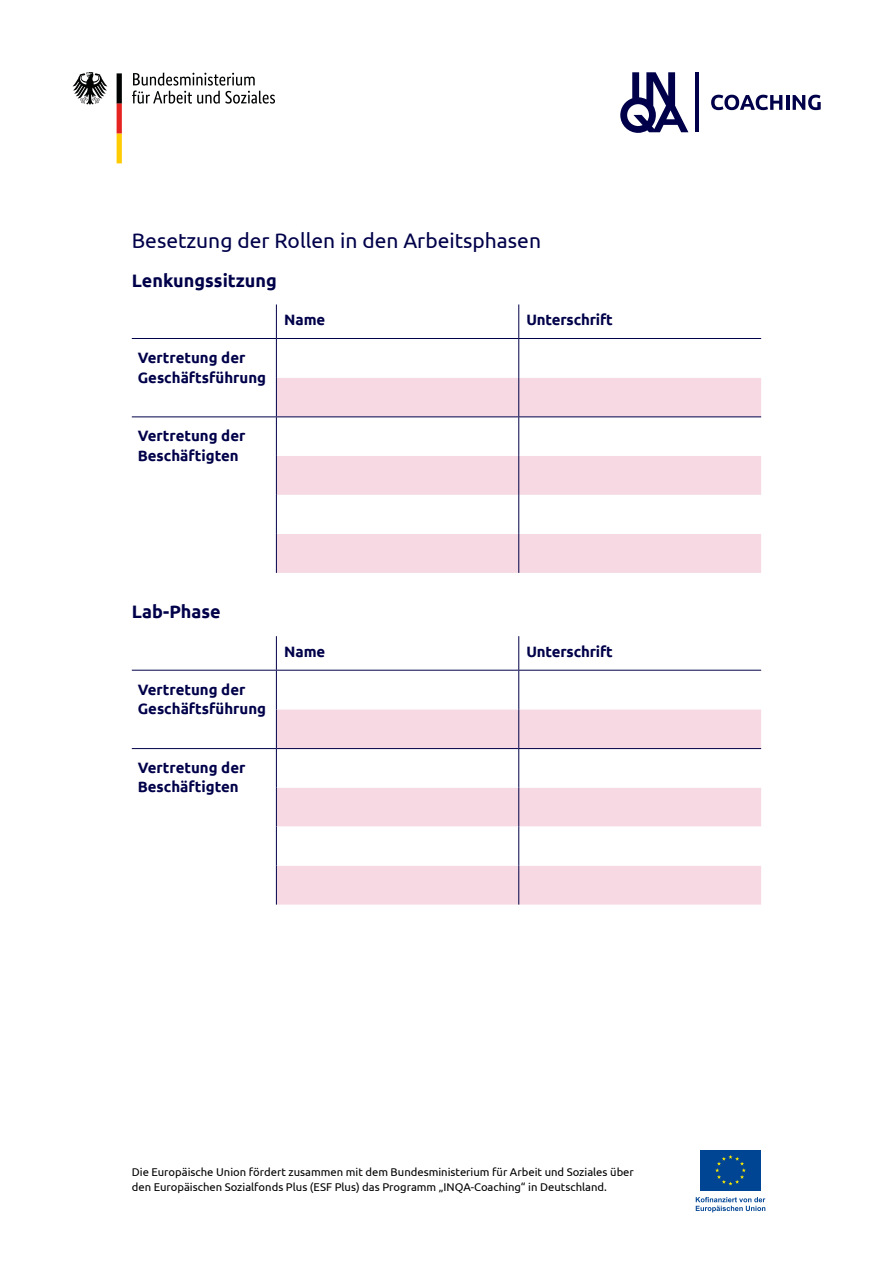
<style>
.page{position:relative;width:893px;height:1263px;background:#fff}
.page>*{position:absolute;margin:0;border:0;box-sizing:border-box;transform-origin:0 0}
.t1{font:21px "Ubuntu";color:#00004a}
.t2{font:700 18px "Ubuntu";color:#00004a}
.t3{font:700 15px/19.5px "Ubuntu";color:#00004a}
.t4{font:11.25px/14.7px "Ubuntu";color:#000}
</style>
<div class="page">
<svg style="left:132px;top:73px;width:143px;height:31px"></svg>
<svg style="left:72px;top:72px;width:35px;height:33px"></svg>
<svg style="left:117px;top:73px;width:5px;height:90px"></svg>
<hr style="left:695px;top:72px;width:4px;height:60px;background:#00004a">
<svg style="left:620px;top:72px;width:68px;height:61px"></svg>
<svg style="left:711px;top:95px;width:71px;height:15px"></svg>
<hr style="left:786px;top:95px;width:3px;height:15px;background:#00004a">
<svg style="left:793px;top:95px;width:28px;height:15px"></svg>
<div style="left:700px;top:1150px;width:61px;height:41px;background:#004494"></div>
<svg style="left:715px;top:1155px;width:31px;height:30px"></svg>
<svg style="left:696px;top:1197px;width:69px;height:15px"></svg>
<div style="left:277px;top:378px;width:484px;height:38px;background:#f6d9e2"></div>
<svg style="left:132px;top:417px;width:629px;height:156px"></svg>
<hr style="left:132px;top:338px;width:144px;height:1px;background:#00004a">
<hr style="left:276px;top:304px;width:1px;height:34px;background:#00004a">
<hr style="left:276px;top:338px;width:243px;height:1px;background:#00004a">
<hr style="left:518px;top:304px;width:1px;height:34px;background:#00004a">
<hr style="left:519px;top:338px;width:242px;height:1px;background:#00004a">
<hr style="left:276px;top:339px;width:1px;height:39px;background:#00004a">
<hr style="left:518px;top:339px;width:1px;height:39px;background:#00004a">
<hr style="left:276px;top:378px;width:1px;height:38px;background:#00004a">
<hr style="left:518px;top:378px;width:1px;height:38px;background:#00004a">
<hr style="left:276px;top:417px;width:1px;height:39px;background:#00004a">
<hr style="left:276px;top:456px;width:1px;height:39px;background:#00004a">
<hr style="left:276px;top:495px;width:1px;height:39px;background:#00004a">
<hr style="left:276px;top:534px;width:1px;height:39px;background:#00004a">
<hr style="left:518px;top:417px;width:1px;height:39px;background:#00004a">
<hr style="left:518px;top:456px;width:1px;height:39px;background:#00004a">
<hr style="left:518px;top:495px;width:1px;height:39px;background:#00004a">
<hr style="left:518px;top:534px;width:1px;height:39px;background:#00004a">
<hr style="left:132px;top:416px;width:144px;height:1px;background:#00004a">
<hr style="left:276px;top:416px;width:243px;height:1px;background:#00004a">
<hr style="left:519px;top:416px;width:242px;height:1px;background:#00004a">
<div style="left:277px;top:709px;width:484px;height:39px;background:#f6d9e2"></div>
<svg style="left:132px;top:749px;width:629px;height:155px"></svg>
<hr style="left:132px;top:670px;width:144px;height:1px;background:#00004a">
<hr style="left:276px;top:636px;width:1px;height:34px;background:#00004a">
<hr style="left:276px;top:670px;width:243px;height:1px;background:#00004a">
<hr style="left:518px;top:636px;width:1px;height:34px;background:#00004a">
<hr style="left:519px;top:670px;width:242px;height:1px;background:#00004a">
<hr style="left:276px;top:670px;width:1px;height:39px;background:#00004a">
<hr style="left:518px;top:670px;width:1px;height:39px;background:#00004a">
<hr style="left:276px;top:709px;width:1px;height:39px;background:#00004a">
<hr style="left:518px;top:709px;width:1px;height:39px;background:#00004a">
<hr style="left:276px;top:749px;width:1px;height:38px;background:#00004a">
<hr style="left:276px;top:787px;width:1px;height:39px;background:#00004a">
<hr style="left:276px;top:826px;width:1px;height:39px;background:#00004a">
<hr style="left:276px;top:865px;width:1px;height:39px;background:#00004a">
<hr style="left:518px;top:749px;width:1px;height:38px;background:#00004a">
<hr style="left:518px;top:787px;width:1px;height:39px;background:#00004a">
<hr style="left:518px;top:826px;width:1px;height:39px;background:#00004a">
<hr style="left:518px;top:865px;width:1px;height:39px;background:#00004a">
<hr style="left:132px;top:748px;width:144px;height:1px;background:#00004a">
<hr style="left:276px;top:748px;width:243px;height:1px;background:#00004a">
<hr style="left:519px;top:748px;width:242px;height:1px;background:#00004a">
<h2 class="t1" style="left:132px;top:228px;width:411px">Besetzung der Rollen in den Arbeitsphasen</h2>
<h3 class="t2" style="left:132px;top:269px;width:146px">Lenkungssitzung</h3>
<p class="t3" style="left:138px;top:348px;width:130px">Vertretung der<br>Geschäftsführung</p>
<p class="t3" style="left:138px;top:426px;width:109px">Vertretung der<br>Beschäftigten</p>
<p class="t3" style="left:284px;top:310px;width:43px">Name</p>
<p class="t3" style="left:526px;top:310px;width:88px">Unterschrift</p>
<h3 class="t2" style="left:132px;top:601px;width:90px">Lab-Phase</h3>
<p class="t3" style="left:138px;top:680px;width:130px">Vertretung der<br>Geschäftsführung</p>
<p class="t3" style="left:138px;top:758px;width:109px">Vertretung der<br>Beschäftigten</p>
<p class="t3" style="left:284px;top:641px;width:43px">Name</p>
<p class="t3" style="left:526px;top:641px;width:88px">Unterschrift</p>
<p class="t4" style="left:132px;top:1164px;width:504px">Die Europäische Union fördert zusammen mit dem Bundesministerium für Arbeit und Soziales über den Europäischen Sozialfonds Plus (ESF Plus) das Programm „INQA-Coaching“ in Deutschland.</p>
</div>
